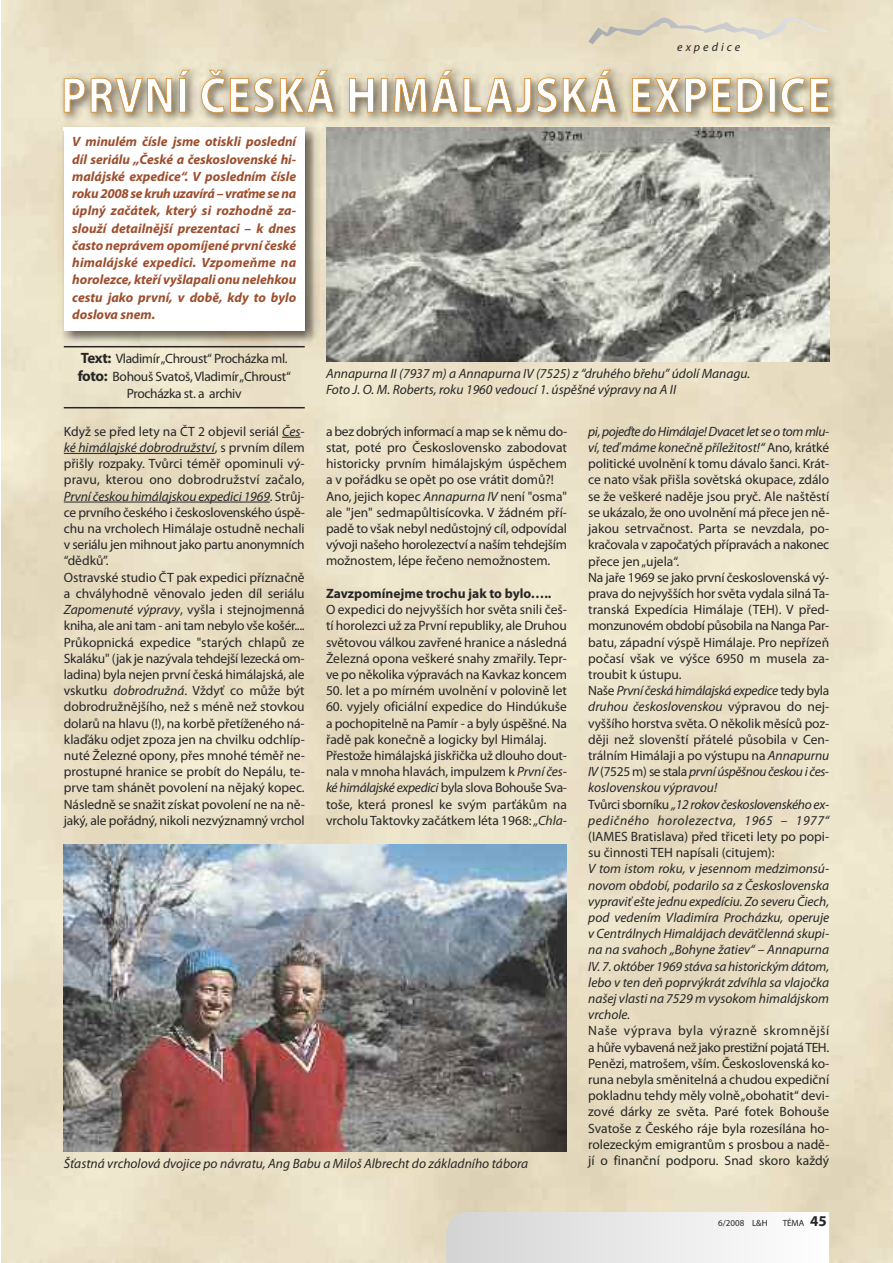
<style>
.page{position:relative;width:893px;height:1263px;background:#fff}
.page>*{position:absolute;margin:0;border:0;box-sizing:border-box;transform-origin:0 0}
.t1{font:13.5px/16.2px "Myriad Pro";color:#272627}
.t2{font:italic 13.5px/16.2px "Myriad Pro";color:#272627}
.t3{font:italic 700 13.5px/17.2px "Myriad Pro";color:#9d4e2d;text-align:justify}
.t4{font:13.5px/17.4px "Myriad Pro";letter-spacing:-.025em;color:#272627;text-align:center}
.t5{font:700 13.5px "Myriad Pro";color:#272627}
.t6{font:italic 12px "Myriad Pro";letter-spacing:.25em;color:#272627}
.t7{font:9px "Myriad Pro";color:#272627}
.s1{font-weight:700;font-size:15px}
.s2{font-style:italic}
</style>
<div class="page">
<img style="left:2px;top:0;width:891px;height:1263px">
<img style="left:57px;top:130px;width:267px;height:221px">
<div style="left:64px;top:128px;width:241px;height:203px;background:#fff"></div>
<svg style="left:446px;top:1212px;width:383px;height:51px"></svg>
<img style="left:326px;top:130px;width:503px;height:231px">
<svg style="left:282px;top:437px;width:19px;height:1px"></svg>
<hr style="left:64px;top:453px;width:151px;height:1px;background:#272627">
<hr style="left:64px;top:502px;width:206px;height:1px;background:#272627">
<img style="left:64px;top:845px;width:503px;height:306px">
<hr style="left:64px;top:346px;width:241px;height:1px;background:#272627">
<hr style="left:64px;top:407px;width:241px;height:1px;background:#272627">
<svg style="left:588px;top:17px;width:241px;height:27px"></svg>
<img style="left:56px;top:61px;width:790px;height:69px">
<img style="left:57px;top:121px;width:267px;height:9px">
<img style="left:64px;top:128px;width:241px;height:2px">
<img style="left:326px;top:128px;width:503px;height:2px">
<svg style="left:64px;top:70px;width:764px;height:43px"></svg>
<p class="t6" style="left:677px;top:42px;width:64px">expedice</p>
<p class="t3" style="left:72px;top:134px;width:225px">V minulém čísle jsme otiskli poslední díl seriálu „České a československé hi&shy;malájské expedice“. V posledním čísle roku 2008 se kruh uzavírá – vraťme se na úplný začátek, který si rozhodně za&shy;slouží detailnější prezentaci – k dnes často neprávem opomíjené první české himalájské expedici. Vzpomeňme na horolezce, kteří vyšlapali onu nelehkou cestu jako první, v době, kdy to bylo doslova snem.</p>
<p class="t4" style="left:78px;top:351px;width:215px"><span class="s1">Text:</span> Vladimír„Chroust“ Procházka ml. <span class="s1">foto:</span> Bohouš Svatoš,Vladimír„Chroust“<br>Procházka st. a archiv</p>
<p class="t2" style="left:326px;top:367px;width:426px">Annapurna II (7937 m) a Annapurna IV (7525) z “druhého břehu” údolí Managu.<br>Foto J. O. M. Roberts, roku 1960 vedoucí 1. úspěšné výpravy na A II</p>
<p class="t1" style="left:64px;top:424px;width:243px">Když se před lety na ČT 2 objevil seriál <span class="s2">Čes&shy;ké himálajské dobrodružství</span>, s prvním dílem přišly rozpaky. Tvůrci téměř opominuli vý&shy;pravu, kterou ono dobrodružství začalo, <span class="s2">První českou himálajskou expedici 1969</span>. Strůj&shy;ce prvního českého i československého úspě&shy;chu na vrcholech Himálaje ostudně nechali v seriálu jen mihnout jako partu anonymních “dědků”.<br>Ostravské studio ČT pak expedici příznačně a chvályhodně věnovalo jeden díl seriálu <span class="s2">Zapomenuté výpravy</span>, vyšla i stejnojmenná kniha, ale ani tam - ani tam nebylo vše košér....<br>Průkopnická expedice "starých chlapů ze Skaláku" (jak je nazývala tehdejší lezecká om&shy;ladina) byla nejen první česká himálajská, ale vskutku <span class="s2">dobrodružná</span>. Vždyť co může být dobrodružnějšího, než s méně než stovkou dolarů na hlavu (!), na korbě přetíženého ná&shy;klaďáku odjet zpoza jen na chvilku odchlíp&shy;nuté Železné opony, přes mnohé téměř ne&shy;prostupné hranice se probít do Nepálu, te&shy;prve tam shánět povolení na nějaký kopec.<br>Následně se snažit získat povolení ne na ně&shy;jaký, ale pořádný, nikoli nezvýznamný vrchol</p>
<p class="t1" style="left:326px;top:424px;width:243px">a bez dobrých informací a map se k němu do&shy;stat, poté pro Československo zabodovat historicky prvním himálajským úspěchem a v pořádku se opět po ose vrátit domů?!<br>Ano, jejich kopec <span class="s2">Annapurna IV</span> není "osma" ale "jen" sedmapůltisícovka. V žádném pří&shy;padě to však nebyl nedůstojný cíl, odpovídal vývoji našeho horolezectví a naším tehdejším možnostem, lépe řečeno nemožnostem.</p>
<p class="t5" style="left:326px;top:588px;width:227px">Zavzpomínejme trochu jak to bylo…..</p>
<p class="t1" style="left:326px;top:602px;width:242px;text-align:justify">O expedici do nejvyšších hor světa snili češ&shy;tí horolezci už za První republiky, ale Druhou světovou válkou zavřené hranice a následná Železná opona veškeré snahy zmařily. Tepr&shy;ve po několika výpravách na Kavkaz koncem</p>
<p class="t1" style="left:326px;top:683px;width:242px">50. let a po mírném uvolnění v polovině let</p>
<p class="t1" style="left:326px;top:700px;width:242px">60. vyjely oficiální expedice do Hindúkuše a pochopitelně na Pamír - a byly úspěšné. Na řadě pak konečně a logicky byl Himálaj.<br>Přestože himálajská jiskřička už dlouho dout&shy;nala v mnoha hlavách, impulzem k <span class="s2">První čes&shy;kéhimálajské expedici</span> byla slova Bohouše Sva&shy;toše, která pronesl ke svým parťákům na vrcholu Taktovky začátkem léta 1968:<span class="s2">„Chla-</span></p>
<p class="t2" style="left:64px;top:1156px;width:466px">Šťastná vrcholová dvojice po návratu, Ang Babu a Miloš Albrecht do základního tábora</p>
<p class="t1" style="left:588px;top:424px;width:243px"><span class="s2">pi,pojeďtedoHimálaje! Dvacetletseotommlu&shy;ví,teď máme konečně příležitost!“</span> Ano, krátké politické uvolnění k tomu dávalo šanci. Krát&shy;ce nato však přišla sovětská okupace, zdálo se že veškeré naděje jsou pryč. Ale naštěstí se ukázalo, že ono uvolnění má přece jen ně&shy;jakou setrvačnost. Parta se nevzdala, po&shy;kračovala v započatých přípravách a nakonec přece jen„ujela“.<br>Na jaře 1969 se jako první československá vý&shy;prava do nejvyšších hor světa vydala silná Ta&shy;transká Expedícia Himálaje (TEH). V před&shy;monzunovém období působila na Nanga Par&shy;batu, západní výspě Himálaje. Pro nepřízeň počasí však ve výšce 6950 m musela za&shy;troubit k ústupu.<br>Naše <span class="s2">První česká himálajská expedice</span> tedy byla <span class="s2">druhou československou</span> výpravou do nej&shy;vyššího horstva světa. O několik měsíců poz&shy;ději než slovenští přátelé působila v Cen&shy;trálním Himálaji a po výstupu na <span class="s2">Annapurnu IV</span> (7525 m) se stala <span class="s2">prvníúspěšnoučeskoui čes&shy;koslovenskou výpravou!<br></span>Tvůrci sborníku <span class="s2">„12 rokov československéhoex&shy;pedičného horolezectva, 1965 – 1977“</span></p>
<p class="t1" style="left:588px;top:829px;width:242px">(IAMES Bratislava) před třiceti lety po popi&shy;su činnosti TEH napísali (citujem):</p>
<p class="t2" style="left:588px;top:862px;width:242px;text-align:justify">V tom istom roku, v jesennom medzimonsú&shy;novom období, podarilo sa z Československa vypraviť ešte jednu expedíciu. Zo severu Čiech, pod vedením Vladimíra Procházku, operuje v CentrálnychHimalájach deväťčlenná skupi&shy;na na svahoch „Bohyne žatiev“ – Annapurna IV. 7. október 1969 stáva sa historickým dátom, lebo v ten deň poprvýkrát zdvíhla sa vlajočka našej vlasti na 7529 m vysokom himalájskom vrchole.</p>
<p class="t1" style="left:588px;top:1024px;width:243px;text-align:justify">Naše výprava byla výrazně skromnější a hůře vybavená než jako prestižní pojatáTEH.<br>Penězi, matrošem, vším. Československá ko&shy;runa nebyla směnitelná a chudou expediční pokladnu tehdy měly volně„obohatit“ devi&shy;zové dárky ze světa. Paré fotek Bohouše Svatoše z Českého ráje byla rozesílána ho&shy;rolezeckým emigrantům s prosbou a nadě&shy;jí o finanční podporu. Snad skoro každý</p>
<p class="t7" style="left:718px;top:1220px;width:51px">6/2008 L&amp;H</p>
<p class="t7" style="left:783px;top:1220px;width:45px">TÉMA <span class="s1">45</span></p>
</div>
